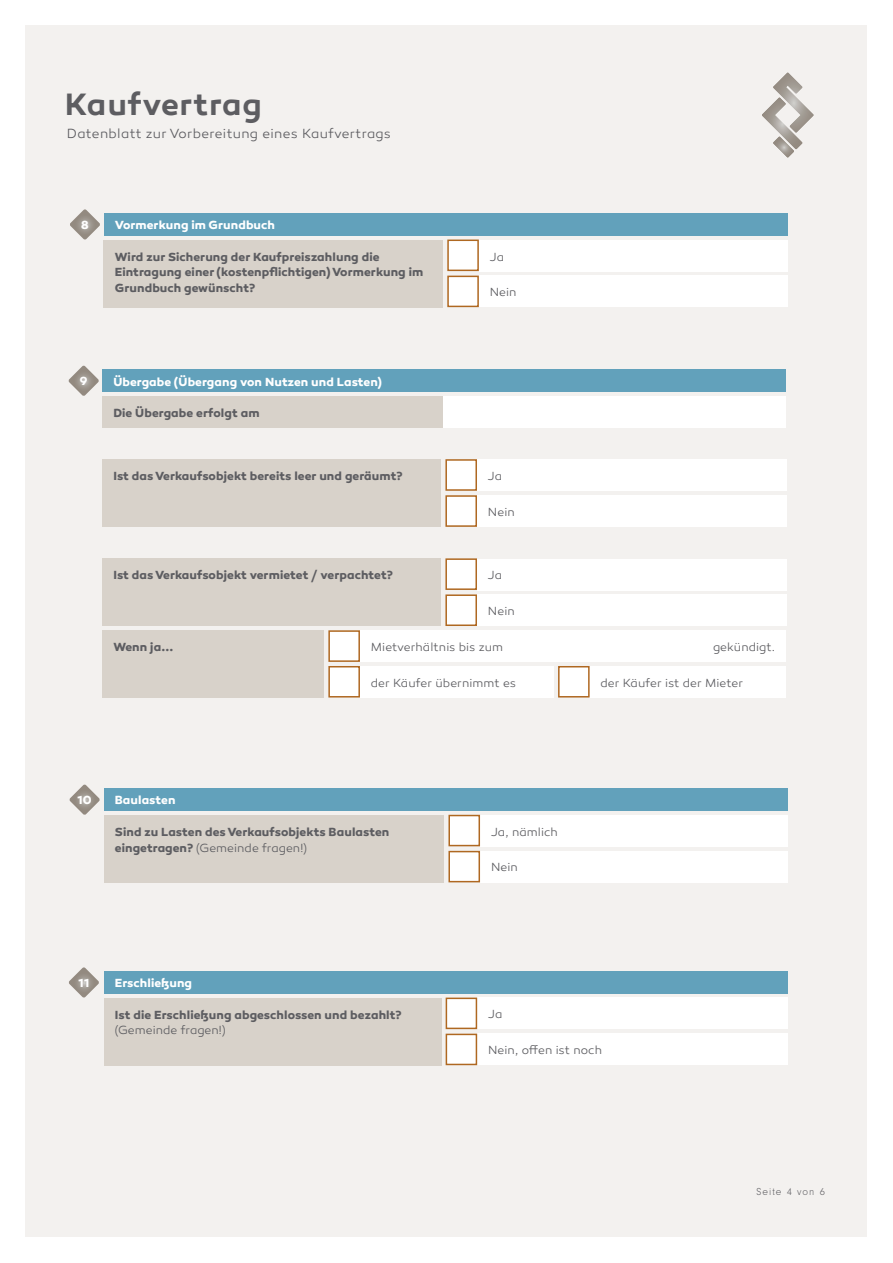
<style>
.page{position:relative;width:893px;height:1263px;background:#fff}
.page>*{position:absolute;margin:0;border:0;box-sizing:border-box;transform-origin:0 0}
.t1{font:600 31.5px "Canaro";letter-spacing:.025em;color:#5d5d61}
.t2{font:300 13.5px "Canaro";letter-spacing:.025em;color:#5d5d61}
.t3{font:700 12px/15.8px "Canaro";letter-spacing:.005em;color:#5d5d61}
.t4{font:300 12px "Canaro";letter-spacing:.005em;color:#5d5d61}
.t5{font:700 12px "Canaro";letter-spacing:.005em;color:#fff}
.t6{font:300 10.5px "Neuzeit Gro";letter-spacing:.1em;color:#5d5d61}
.s1{font-weight:300}
</style>
<div class="page">
<div style="left:26px;top:26px;width:841px;height:1211px;background:#f3f1ef"></div>
<svg style="left:762px;top:73px;width:52px;height:85px"></svg>
<div style="left:104px;top:788px;width:684px;height:23px;background:#62a1bb"></div>
<div style="left:104px;top:815px;width:339px;height:67px;background:#d8d2ca"></div>
<svg style="left:69px;top:785px;width:31px;height:30px"></svg>
<div style="left:480px;top:815px;width:308px;height:32px;background:#fff"></div>
<div style="left:480px;top:851px;width:308px;height:31px;background:#fff"></div>
<div style="left:448px;top:815px;width:32px;height:31px;background:#fff;border:2px solid #af6821"></div>
<div style="left:448px;top:851px;width:32px;height:31px;background:#fff;border:2px solid #af6821"></div>
<div style="left:102px;top:396px;width:343px;height:32px;background:#d8d2ca"></div>
<svg style="left:68px;top:366px;width:31px;height:30px"></svg>
<div style="left:102px;top:369px;width:684px;height:23px;background:#62a1bb"></div>
<div style="left:102px;top:460px;width:339px;height:67px;background:#d8d2ca"></div>
<div style="left:102px;top:559px;width:339px;height:67px;background:#d8d2ca"></div>
<div style="left:477px;top:460px;width:309px;height:31px;background:#fff"></div>
<div style="left:477px;top:559px;width:309px;height:31px;background:#fff"></div>
<div style="left:477px;top:495px;width:309px;height:32px;background:#fff"></div>
<div style="left:477px;top:594px;width:309px;height:32px;background:#fff"></div>
<div style="left:445px;top:459px;width:32px;height:32px;background:#fff;border:2px solid #af6821"></div>
<div style="left:445px;top:558px;width:32px;height:32px;background:#fff;border:2px solid #af6821"></div>
<div style="left:445px;top:495px;width:32px;height:32px;background:#fff;border:2px solid #af6821"></div>
<div style="left:445px;top:594px;width:32px;height:32px;background:#fff;border:2px solid #af6821"></div>
<div style="left:444px;top:396px;width:342px;height:32px;background:#fff"></div>
<div style="left:102px;top:630px;width:222px;height:67px;background:#d8d2ca"></div>
<div style="left:554px;top:630px;width:232px;height:32px;background:#fff"></div>
<div style="left:360px;top:630px;width:194px;height:32px;background:#fff"></div>
<div style="left:360px;top:666px;width:194px;height:31px;background:#fff"></div>
<div style="left:590px;top:666px;width:196px;height:31px;background:#fff"></div>
<div style="left:328px;top:666px;width:32px;height:31px;background:#fff;border:2px solid #af6821"></div>
<div style="left:558px;top:666px;width:32px;height:31px;background:#fff;border:2px solid #af6821"></div>
<div style="left:328px;top:630px;width:32px;height:32px;background:#fff;border:2px solid #af6821"></div>
<div style="left:104px;top:240px;width:339px;height:67px;background:#d8d2ca"></div>
<div style="left:479px;top:240px;width:309px;height:31px;background:#fff"></div>
<div style="left:479px;top:276px;width:309px;height:31px;background:#fff"></div>
<div style="left:447px;top:240px;width:32px;height:31px;background:#fff;border:2px solid #af6821"></div>
<div style="left:447px;top:276px;width:32px;height:31px;background:#fff;border:2px solid #af6821"></div>
<div style="left:104px;top:213px;width:684px;height:23px;background:#62a1bb"></div>
<svg style="left:70px;top:209px;width:30px;height:31px"></svg>
<div style="left:104px;top:971px;width:684px;height:23px;background:#62a1bb"></div>
<div style="left:104px;top:998px;width:337px;height:67px;background:#d8d2ca"></div>
<svg style="left:69px;top:967px;width:30px;height:31px"></svg>
<div style="left:477px;top:1034px;width:311px;height:31px;background:#fff"></div>
<div style="left:477px;top:997px;width:311px;height:32px;background:#fff"></div>
<div style="left:446px;top:997px;width:31px;height:32px;background:#fff;border:2px solid #af6821"></div>
<div style="left:446px;top:1034px;width:31px;height:31px;background:#fff;border:2px solid #af6821"></div>
<h1 class="t1" style="left:65px;top:85px;width:198px">Kaufvertrag</h1>
<p class="t2" style="left:67px;top:126px;width:325px">Datenblatt zur Vorbereitung eines Kaufvertrags</p>
<p class="t5" style="left:81px;top:218px;width:9px">8</p>
<p class="t5" style="left:115px;top:218px;width:162px">Vormerkung im Grundbuch</p>
<p class="t3" style="left:115px;top:249px;width:310px">Wird zur Sicherung der Kaufpreiszahlung die<br>Eintragung einer (kostenpflichtigen) Vormerkung im<br>Grundbuch gewünscht?</p>
<p class="t4" style="left:490px;top:249px;width:16px">Ja</p>
<p class="t4" style="left:490px;top:285px;width:28px">Nein</p>
<p class="t5" style="left:80px;top:374px;width:9px">9</p>
<p class="t5" style="left:113px;top:374px;width:270px">Übergabe (Übergang von Nutzen und Lasten)</p>
<p class="t3" style="left:113px;top:405px;width:148px">Die Übergabe erfolgt am</p>
<p class="t3" style="left:113px;top:468px;width:291px">Ist das Verkaufsobjekt bereits leer und geräumt?</p>
<p class="t3" style="left:113px;top:567px;width:281px">Ist das Verkaufsobjekt vermietet / verpachtet?</p>
<p class="t4" style="left:488px;top:469px;width:16px">Ja</p>
<p class="t4" style="left:488px;top:505px;width:28px">Nein</p>
<p class="t4" style="left:488px;top:568px;width:16px">Ja</p>
<p class="t4" style="left:488px;top:604px;width:28px">Nein</p>
<p class="t3" style="left:113px;top:639px;width:61px">Wenn ja...</p>
<p class="t4" style="left:371px;top:640px;width:134px">Mietverhältnis bis zum</p>
<p class="t4" style="left:713px;top:640px;width:64px">gekündigt.</p>
<p class="t4" style="left:371px;top:675px;width:147px">der Käufer übernimmt es</p>
<p class="t4" style="left:600px;top:675px;width:144px">der Käufer ist der Mieter</p>
<p class="t5" style="left:78px;top:793px;width:16px">10</p>
<p class="t5" style="left:115px;top:793px;width:62px">Baulasten</p>
<p class="t3" style="left:115px;top:824px;width:276px">Sind zu Lasten des Verkaufsobjekts Baulasten eingetragen? <span class="s1">(Gemeinde fragen!)</span></p>
<p class="t4" style="left:491px;top:825px;width:68px">Ja, nämlich</p>
<p class="t4" style="left:491px;top:860px;width:28px">Nein</p>
<p class="t5" style="left:79px;top:975px;width:12px">11</p>
<p class="t5" style="left:115px;top:976px;width:79px">Erschließung</p>
<p class="t3" style="left:115px;top:1007px;width:288px">Ist die Erschließung abgeschlossen und bezahlt?</p>
<p class="t4" style="left:115px;top:1023px;width:112px">(Gemeinde fragen!)</p>
<p class="t4" style="left:488px;top:1007px;width:16px">Ja</p>
<p class="t4" style="left:488px;top:1043px;width:115px">Nein, offen ist noch</p>
<p class="t6" style="left:756px;top:1186px;width:70px">Seite 4 von 6</p>
</div>
